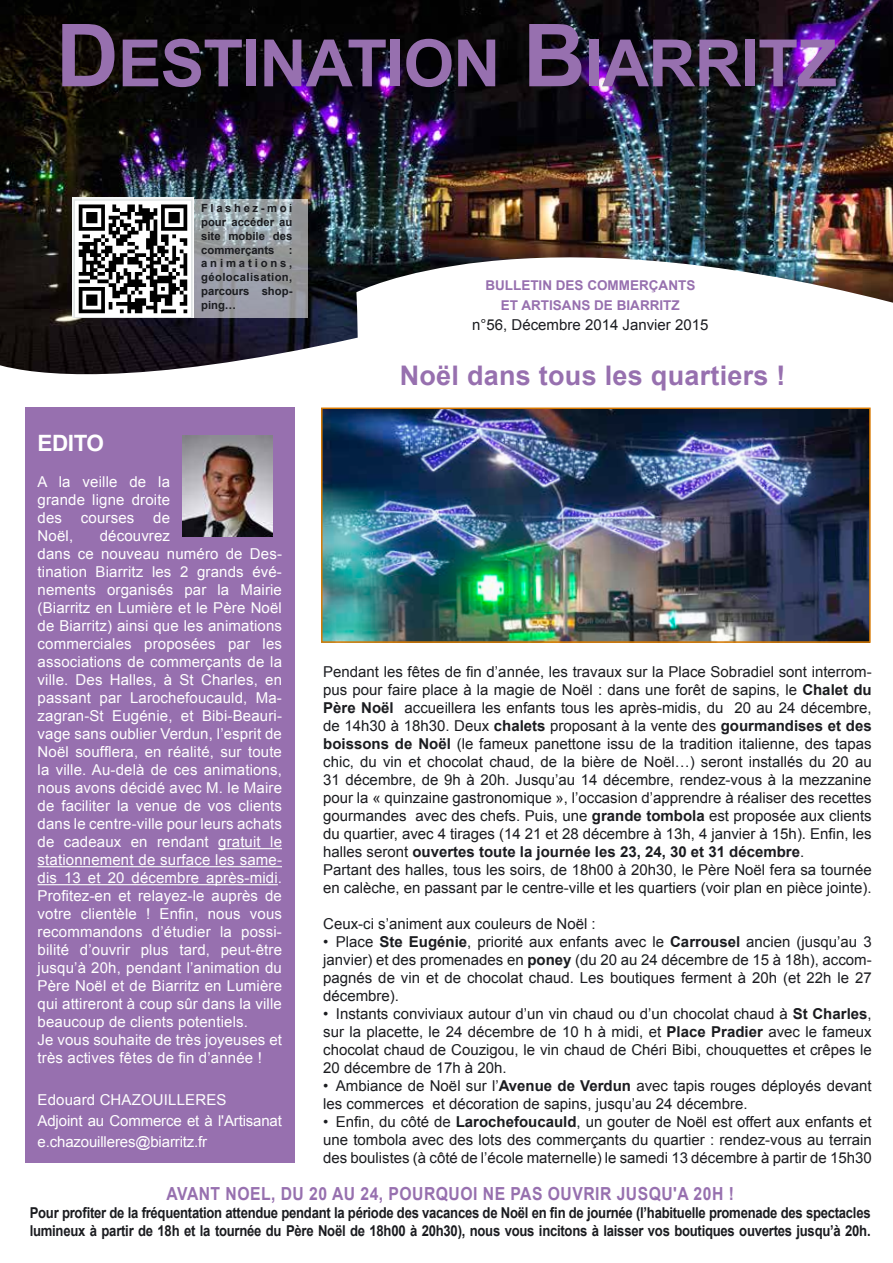
<style>
.page{position:relative;width:893px;height:1263px;background:#fff}
.page>*{position:absolute;margin:0;border:0;box-sizing:border-box;transform-origin:0 0}
.t1{font:700 65.25px "Arial";letter-spacing:-.015em;color:#9770af}
.t2{font:700 27px "Arial";letter-spacing:.01em;color:#9770af}
.t3{font:700 22.5px "Arial";letter-spacing:-.02em;color:#fff}
.t4{font:700 18px "Arial";letter-spacing:.03em;color:#9770af;scale:.87 1}
.t5{font:15px/18px "Arial";color:#1b1c20;text-align:justify}
.t6{font:15px/18px "Arial";letter-spacing:.01em;color:#fff;text-align:justify}
.t7{font:700 15px/18px "Arial";letter-spacing:-.02em;color:#1b1c20;scale:.87 1}
.t8{font:15px/21px "Arial";letter-spacing:-.01em;color:#fff}
.t9{font:700 13.5px/20px "Arial";color:#9770af;text-align:center}
.t10{font:700 11.25px/13.8px "Arial";letter-spacing:.035em;color:#1b1c20;text-align:justify}
.s1{font-size:87px}
.s2{font-weight:700}
</style>
<div class="page">
<img style="left:0;top:0;width:893px;height:375px">
<div style="left:25px;top:408px;width:270px;height:755px;background:#9770af"></div>
<hr style="left:218px;top:848px;width:64px;height:1px;background:#fff">
<hr style="left:38px;top:866px;width:244px;height:1px;background:#fff">
<hr style="left:38px;top:884px;width:240px;height:1px;background:#fff">
<img style="left:183px;top:435px;width:89px;height:101px">
<img style="left:324px;top:410px;width:544px;height:230px">
<div style="left:321px;top:407px;width:550px;height:236px;border:2px solid #d87900"></div>
<svg style="left:194px;top:199px;width:114px;height:119px;background:#9ca0a6"></svg>
<img style="left:72px;top:197px;width:121px;height:120px">
<h1 class="t1" style="left:56px;top:20px;width:782px"><span class="s1">D</span>ESTINATION <span class="s1">B</span>IARRITZ</h1>
<p class="t10" style="left:201px;top:202px;width:93px">Flashez-moi pour accéder au site mobile des commerçants : animations, géolocalisation, parcours shop&shy;ping…</p>
<h3 class="t3" style="left:38px;top:428px;width:68px">EDITO</h3>
<p class="t6" style="left:38px;top:473px;width:134px">A la veille de la grande ligne droite des</p>
<p class="t6" style="left:81px;top:509px;width:55px">courses</p>
<p class="t6" style="left:153px;top:509px;width:18px">de</p>
<p class="t6" style="left:38px;top:527px;width:246px;text-align:left;text-indent:62px">découvrez<br>dans ce nouveau numéro de Des&shy;tination Biarritz les 2 grands évé&shy;nements organisés par la Mairie (Biarritz en Lumière et le Père Noël de Biarritz) ainsi que les animations commerciales proposées par les associations de commerçants de la ville. Des Halles, à St Charles, en passant par Larochefoucauld, Ma&shy;zagran-St Eugénie, et Bibi-Beauri&shy;vage sans oublier Verdun, l’esprit de Noël soufflera, en réalité, sur toute la ville. Au-delà de ces animations, nous avons décidé avec M. le Maire de faciliter la venue de vos clients dans le centre-ville pour leurs achats de cadeaux en rendant gratuit le stationnement de surface les same&shy;dis 13 et 20 décembre après-midi.<br>Profitez-en et relayez-le auprès de votre clientèle ! Enfin, nous vous recommandons d’étudier la possi&shy;bilité d’ouvrir plus tard, peut-être jusqu’à 20h, pendant l’animation du Père Noël et de Biarritz en Lumière qui attireront à coup sûr dans la ville beaucoup de clients potentiels.<br>Je vous souhaite de très joyeuses et très actives fêtes de fin d’année !</p>
<p class="t8" style="left:38px;top:1089px;width:246px">Edouard CHAZOUILLERES<br>Adjoint au Commerce et à l'Artisanat e.chazouilleres@biarritz.fr</p>
<p class="t6" style="left:38px;top:527px;width:37px">Noël,</p>
<p class="t9" style="left:485px;top:276px;width:211px">BULLETIN DES COMMERÇANTS<br>ET ARTISANS DE BIARRITZ</p>
<p class="t5" style="left:472px;top:316px;width:238px">n°56, Décembre 2014 Janvier 2015</p>
<h2 class="t2" style="left:400px;top:357px;width:387px">Noël dans tous les quartiers !</h2>
<p class="t5" style="left:323px;top:663px;width:550px;text-align:left">Pendant les fêtes de fin d’année, les travaux sur la Place Sobradiel sont interrom&shy;pus pour faire place à la magie de Noël : dans une forêt de sapins, le <span class="s2">Chalet du Père Noël</span> accueillera les enfants tous les après-midis, du 20 au 24 décembre, de 14h30 à 18h30. Deux <span class="s2">chalets</span> proposant à la vente des <span class="s2">gourmandises et des boissons de Noël</span> (le fameux panettone issu de la tradition italienne, des tapas chic, du vin et chocolat chaud, de la bière de Noël…) seront installés du 20 au 31 décembre, de 9h à 20h. Jusqu’au 14 décembre, rendez-vous à la mezzanine pour la « quinzaine gastronomique », l’occasion d’apprendre à réaliser des recettes gourmandes avec des chefs. Puis, une <span class="s2">grande tombola</span> est proposée aux clients du quartier, avec 4 tirages (14 21 et 28 décembre à 13h, 4 janvier à 15h). Enfin, les halles seront <span class="s2">ouvertes toute la journée les 23, 24, 30 et 31 décembre</span>.<br>Partant des halles, tous les soirs, de 18h00 à 20h30, le Père Noël fera sa tournée en calèche, en passant par le centre-ville et les quartiers (voir plan en pièce jointe).</p>
<p class="t5" style="left:323px;top:915px;width:274px">Ceux-ci s’animent aux couleurs de Noël :</p>
<p class="t5" style="left:323px;top:933px;width:550px">• Place <span class="s2">Ste Eugénie</span>, priorité aux enfants avec le <span class="s2">Carrousel</span> ancien (jusqu’au 3 janvier) et des promenades en <span class="s2">poney</span> (du 20 au 24 décembre de 15 à 18h), accom&shy;pagnés de vin et de chocolat chaud. Les boutiques ferment à 20h (et 22h le 27 décembre).</p>
<p class="t5" style="left:323px;top:1005px;width:550px">• Instants conviviaux autour d’un vin chaud ou d’un chocolat chaud à <span class="s2">St Charles</span>, sur la placette, le 24 décembre de 10 h à midi, et <span class="s2">Place Pradier</span> avec le fameux chocolat chaud de Couzigou, le vin chaud de Chéri Bibi, chouquettes et crêpes le 20 décembre de 17h à 20h.</p>
<p class="t5" style="left:323px;top:1077px;width:550px">• Ambiance de Noël sur l’<span class="s2">Avenue de Verdun</span> avec tapis rouges déployés devant les commerces et décoration de sapins, jusqu’au 24 décembre.</p>
<p class="t5" style="left:323px;top:1113px;width:550px">• Enfin, du côté de <span class="s2">Larochefoucauld</span>, un gouter de Noël est offert aux enfants et une tombola avec des lots des commerçants du quartier : rendez-vous au terrain des boulistes (à côté de l’école maternelle) le samedi 13 décembre à partir de 15h30</p>
<p class="t4" style="left:167px;top:1182px;width:38px">AVANT</p>
<p class="t4" style="left:226px;top:1182px;width:14px">NOE</p>
<p class="t4" style="left:261px;top:1182px;width:382px">L, DU 20 AU 24, POURQUOI NE PAS OUVRIR</p>
<p class="t4" style="left:617px;top:1182px;width:136px">JUSQU'A 20H !</p>
<p class="t7" style="left:30px;top:1204px;width:968px">Pour profiter de la fréquentation attendue pendant la période des vacances de Noël en fin de journée (l’habituelle promenade des spectacles lumineux à partir de 18h et la tournée du Père Noël de 18h00 à 20h30), nous vous incitons à laisser vos boutiques ouvertes jusqu’à 20h.</p>
</div>
